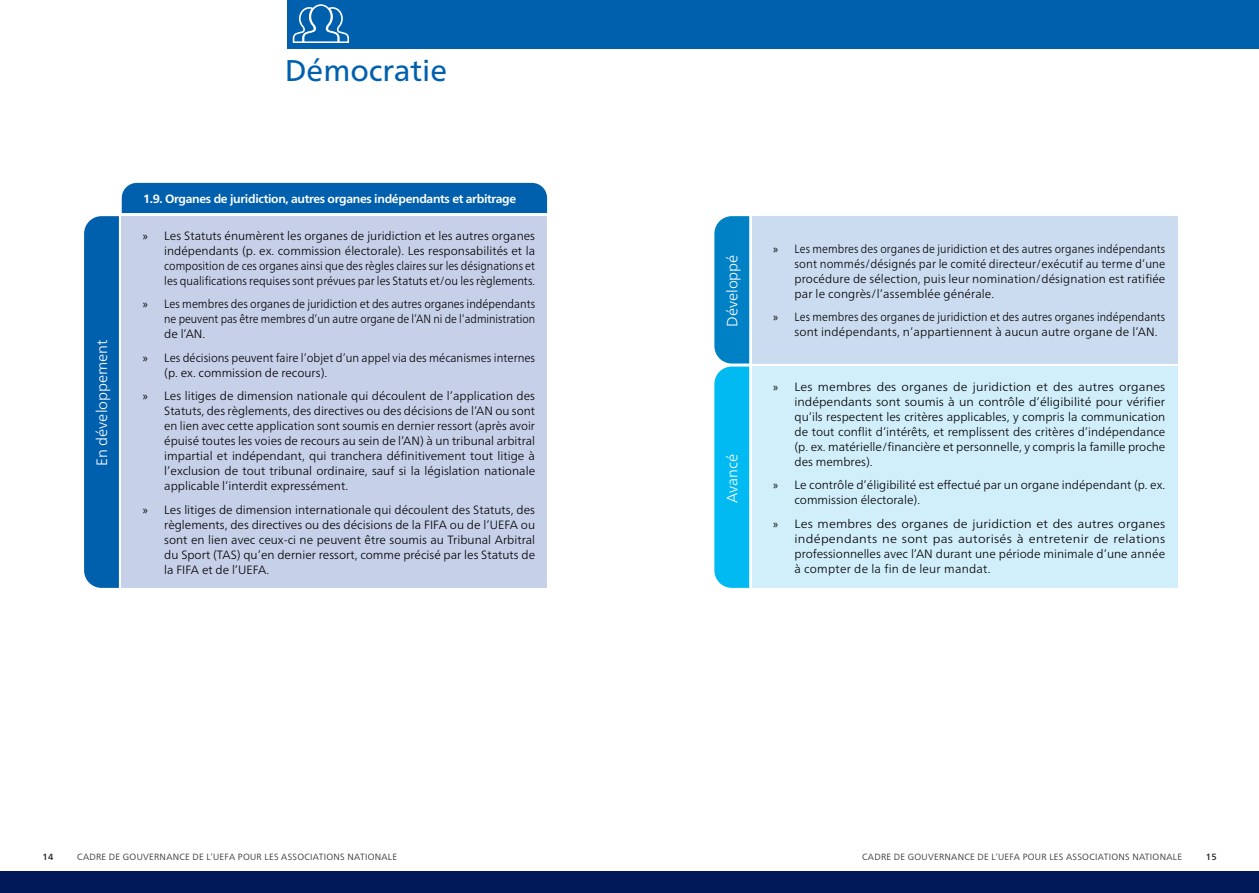
<style>
.page{position:relative;width:1259px;height:893px;background:#fff}
.page>*{position:absolute;margin:0;border:0;box-sizing:border-box;transform-origin:0 0}
.t1{font:30px "Frutiger Neue LTW1 G";color:#0160ae}
.t2{font:300 15px "Frutiger Neue LTW1 G";color:#fff}
.t3{font:300 12px/15px "Frutiger Neue LTW1 G";color:#000;text-align:justify}
.t4{font:300 12px/15px "Frutiger Neue LTW1 G";color:#000;text-align:justify;scale:.9 1}
.t5{font:300 12px/15px "Frutiger Neue LTW1 G";color:#000;text-align:justify;scale:1.05 1}
.t6{font:300 12px/15px "Frutiger Neue LTW1 G";color:#000;text-align:justify;scale:1.07 1}
.t7{font:300 12px/15px "Frutiger Neue LTW1 G";color:#000;text-align:justify;scale:.92 1}
.t8{font:300 12px/15px "Frutiger Neue LTW1 G";color:#000;scale:.95 1}
.t9{font:700 12px "Frutiger Neue LTW1 G";letter-spacing:-.025em;color:#fff}
.t10{font:300 9px "Frutiger Neue LTW1 G";letter-spacing:.03em;color:#231f20}
.t11{font:500 9px "Frutiger Neue LTW1 G";color:#231f20}
.s1{font-family:"Myriad Pro";font-weight:400}
</style>
<div class="page">
<div style="left:0;top:871px;width:1259px;height:22px;background:#011858"></div>
<div style="left:752px;top:216px;width:425px;height:148px;background:#ccdcf0"></div>
<div style="left:752px;top:367px;width:425px;height:221px;background:#d1eefb"></div>
<svg style="left:84px;top:183px;width:463px;height:405px;background:#adc1e1"></svg>
<svg style="left:714px;top:216px;width:35px;height:372px;background:#0aa6e0"></svg>
<div style="left:288px;top:0;width:971px;height:48px;background:#0160ae"></div>
<svg style="left:293px;top:4px;width:56px;height:39px"></svg>
<p class="t1" style="left:285px;top:48px;width:164px">Démocratie</p>
<p class="t2" style="left:91px;top:466px;width:128px;rotate:-90deg">En développement</p>
<p class="t9" style="left:143px;top:190px;width:374px">1.9. Organes de juridiction, autres organes indépendants et arbitrage</p>
<p class="t3" style="left:164px;top:227px;width:372px;text-indent:-21px"><span class="s1">»</span> Les Statuts énumèrent les organes de juridiction et les autres organes indépendants (p. ex. commission électorale). Les responsabilités et la composition de ces organes ainsi que des règles claires sur les désignations et les qualifications requises sont prévues par les Statuts et/ou les règlements.</p>
<p class="t7" style="left:164px;top:295px;width:405px;text-indent:-21px"><span class="s1">»</span> Les membres des organes de juridiction et des autres organes indépendants ne peuvent pas être membres d’un autre organe de l’AN ni de l’administration de l’AN.</p>
<p class="t8" style="left:164px;top:349px;width:392px;text-indent:-21px"><span class="s1">»</span> Les décisions peuvent faire l’objet d’un appel via des mécanismes internes (p. ex. commission de recours).</p>
<p class="t3" style="left:164px;top:387px;width:372px;text-indent:-21px"><span class="s1">»</span> Les litiges de dimension nationale qui découlent de l’application des Statuts, des règlements, des directives ou des décisions de l’AN ou sont en lien avec cette application sont soumis en dernier ressort (après avoir épuisé toutes les voies de recours au sein de l’AN) à un tribunal arbitral impartial et indépendant, qui tranchera définitivement tout litige à l’exclusion de tout tribunal ordinaire, sauf si la législation nationale applicable l’interdit expressément.</p>
<p class="t3" style="left:164px;top:501px;width:372px;text-indent:-21px"><span class="s1">»</span> Les litiges de dimension internationale qui découlent des Statuts, des règlements, des directives ou des décisions de la FIFA ou de l’UEFA ou sont en lien avec ceux-ci ne peuvent être soumis au Tribunal Arbitral du Sport (TAS) qu’en dernier ressort, comme précisé par les Statuts de la FIFA et de l’UEFA.</p>
<p class="t2" style="left:721px;top:327px;width:74px;rotate:-90deg">Développé</p>
<p class="t2" style="left:721px;top:503px;width:51px;rotate:-90deg">Avancé</p>
<p class="t4" style="left:794px;top:240px;width:414px;text-indent:-21px"><span class="s1">»</span> Les membres des organes de juridiction et des autres organes indépendants sont nommés/désignés par le comité directeur/exécutif au terme d’une procédure de sélection, puis leur nomination/désignation est ratifiée par le congrès/l’assemblée générale.</p>
<p class="t4" style="left:794px;top:309px;width:413px;text-indent:-21px"><span class="s1">»</span> Les membres des organes de juridiction et des autres organes indépendants sont indépendants, n’appartiennent à aucun autre organe de l’AN.</p>
<p class="t5" style="left:794px;top:378px;width:355px;text-indent:-21px"><span class="s1">»</span> Les membres des organes de juridiction et des autres organes indépendants sont soumis à un contrôle d’éligibilité pour vérifier qu’ils respectent les critères applicables, y compris la communication de tout conflit d’intérêts, et remplissent des critères d’indépendance (p. ex. matérielle/financière et personnelle, y compris la famille proche des membres).</p>
<p class="t3" style="left:794px;top:477px;width:372px;text-indent:-21px"><span class="s1">»</span> Le contrôle d’éligibilité est effectué par un organe indépendant (p. ex. commission électorale).</p>
<p class="t6" style="left:794px;top:515px;width:348px;text-indent:-21px"><span class="s1">»</span> Les membres des organes de juridiction et des autres organes indépendants ne sont pas autorisés à entretenir de relations professionnelles avec l’AN durant une période minimale d’une année à compter de la fin de leur mandat.</p>
<p class="t11" style="left:43px;top:850px;width:12px">14</p>
<p class="t10" style="left:77px;top:850px;width:321px">CADRE DE GOUVERNANCE DE L’UEFA POUR LES ASSOCIATIONS NATIONALE</p>
<p class="t10" style="left:862px;top:850px;width:321px">CADRE DE GOUVERNANCE DE L’UEFA POUR LES ASSOCIATIONS NATIONALE</p>
<p class="t11" style="left:1206px;top:850px;width:12px">15</p>
</div>
